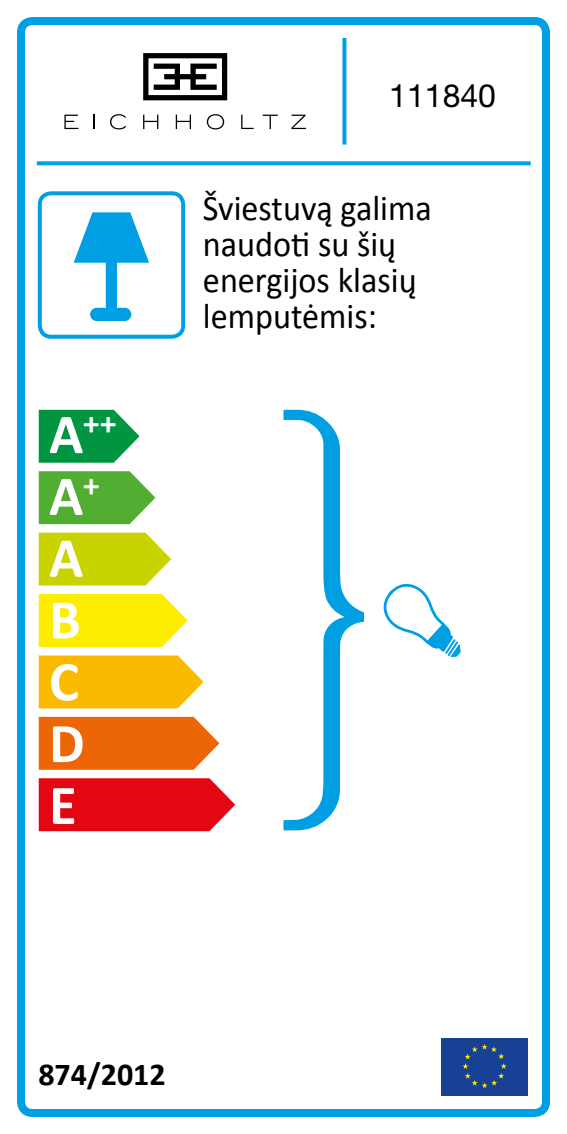
<style>
.page{position:relative;width:567px;height:1134px;background:#fff}
.page>*{position:absolute;margin:0;border:0;box-sizing:border-box;transform-origin:0 0}
.t1{font:700 56.4px/62px "Calibri";color:#fff}
.t2{font:36px/36px "Calibri";color:#000;scale:.95 1}
.t3{font:700 32.8px "Calibri";color:#fff}
.t4{font:700 32px "Calibri";color:#000}
.t5{font:32px "Helvetica Neue LT Std";color:#000}
.s1{font-size:56.4px}
</style>
<div class="page">
<div style="left:17px;top:17px;width:533px;height:1100px;border:8px solid #009fe3;border-radius:11px"></div>
<svg style="left:37px;top:161px;width:494px;height:4px;background:#14a6e5"></svg>
<div style="left:38px;top:191px;width:147px;height:148px;border:4px solid #009fe3;border-radius:11px"></div>
<svg style="left:39px;top:533px;width:132px;height:53px;background:#cdd71a"></svg>
<svg style="left:39px;top:471px;width:116px;height:53px;background:#65b748"></svg>
<svg style="left:39px;top:410px;width:101px;height:53px;background:#22a45a"></svg>
<svg style="left:39px;top:594px;width:149px;height:53px;background:#ffee16"></svg>
<svg style="left:39px;top:655px;width:165px;height:53px;background:#fbc016"></svg>
<svg style="left:39px;top:717px;width:180px;height:53px;background:#ed7019"></svg>
<svg style="left:39px;top:778px;width:196px;height:53px;background:#e41622"></svg>
<svg style="left:283px;top:410px;width:80px;height:420px"></svg>
<div style="left:441px;top:1037px;width:86px;height:58px;background:#164194"></div>
<svg style="left:462px;top:1044px;width:45px;height:44px"></svg>
<svg style="left:363px;top:583px;width:98px;height:75px"></svg>
<svg style="left:74px;top:212px;width:75px;height:102px"></svg>
<div style="left:90px;top:308px;width:41px;height:13px;background:#009fe3;border-radius:7px"></div>
<svg style="left:64px;top:115px;width:14px;height:14px"></svg>
<svg style="left:93px;top:115px;width:1px;height:14px"></svg>
<svg style="left:110px;top:114px;width:16px;height:15px"></svg>
<svg style="left:143px;top:115px;width:15px;height:14px"></svg>
<svg style="left:176px;top:115px;width:15px;height:14px"></svg>
<svg style="left:207px;top:114px;width:17px;height:15px"></svg>
<svg style="left:241px;top:115px;width:13px;height:14px"></svg>
<svg style="left:263px;top:115px;width:15px;height:14px"></svg>
<svg style="left:291px;top:115px;width:15px;height:14px"></svg>
<svg style="left:143px;top:53px;width:84px;height:47px"></svg>
<svg style="left:342px;top:38px;width:4px;height:107px"></svg>
<p class="t3" style="left:49px;top:402px;width:69px"><span class="s1">A</span>++</p>
<h1 class="t1" style="left:49px;top:465px;width:52px">A<sup>+<br></sup>A<br>B<br>C<br>D<br>E</h1>
<p class="t5" style="left:389px;top:76px;width:108px">111840</p>
<p class="t2" style="left:203px;top:190px;width:242px">Šviestuvą galima naudoti su šių energijos klasių lemputėmis:</p>
<p class="t4" style="left:38px;top:1054px;width:129px">874/2012</p>
</div>
